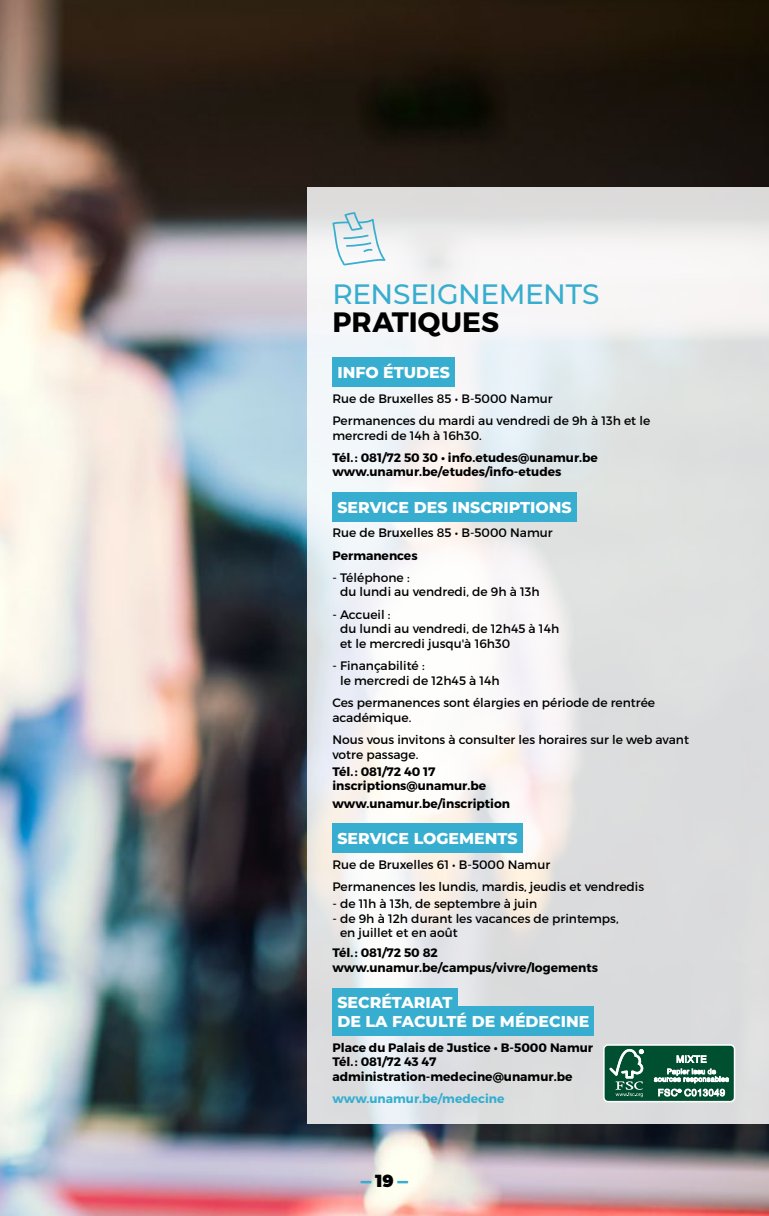
<style>
.page{position:relative;width:769px;height:1216px;background:#fff}
.page>*{position:absolute;margin:0;border:0;box-sizing:border-box;transform-origin:0 0}
.t1{font:500 28px "Montserrat";letter-spacing:-.015em;color:#37aecf}
.t2{font:700 28px "Montserrat";color:#000}
.t3{font:900 17.5px "Montserrat";color:#37aecf}
.t4{font:800 15.75px/18.9px "Montserrat";color:#fff}
.t5{font:12.25px/14.7px "Montserrat";color:#000}
.t6{font:700 12.25px/14.7px "Montserrat";color:#000}
.t7{font:700 12.25px "Montserrat";color:#37aecf}
.s1{color:#000}
</style>
<div class="page">
<img style="left:0;top:0;width:769px;height:1215px">
<svg style="left:308px;top:187px;width:461px;height:936px"></svg>
<div style="left:332px;top:358px;width:123px;height:29px;background:#37aecf"></div>
<div style="left:332px;top:492px;width:245px;height:29px;background:#37aecf"></div>
<div style="left:332px;top:823px;width:191px;height:30px;background:#37aecf"></div>
<div style="left:332px;top:987px;width:126px;height:30px;background:#37aecf"></div>
<div style="left:332px;top:1006px;width:262px;height:29px;background:#37aecf"></div>
<svg style="left:332px;top:212px;width:53px;height:53px"></svg>
<div style="left:604px;top:1044px;width:130px;height:57px;background:#004f30;border-radius:4px"></div>
<div style="left:603px;top:1044px;width:132px;height:58px;border:2px solid #fff;border-radius:4px"></div>
<svg style="left:609px;top:1049px;width:34px;height:48px"></svg>
<svg style="left:676px;top:1055px;width:31px;height:7px"></svg>
<svg style="left:654px;top:1068px;width:75px;height:28px"></svg>
<h1 class="t1" style="left:332px;top:274px;width:269px">RENSEIGNEMENTS</h1>
<h1 class="t2" style="left:333px;top:304px;width:168px">PRATIQUES</h1>
<p class="t4" style="left:337px;top:362px;width:114px">INFO ÉTUDES</p>
<p class="t5" style="left:332px;top:387px;width:319px;line-height:22.1px">Rue de Bruxelles 85 • B-5000 Namur<br>Permanences du mardi au vendredi de 9h à 13h et le</p>
<p class="t5" style="left:332px;top:428px;width:151px">mercredi de 14h à 16h30.</p>
<p class="t6" style="left:332px;top:450px;width:267px">Tél. : 081/72 50 30 • info.etudes@unamur.be www.unamur.be/etudes/info-etudes</p>
<p class="t4" style="left:337px;top:497px;width:236px">SERVICE DES INSCRIPTIONS</p>
<p class="t5" style="left:332px;top:525px;width:222px">Rue de Bruxelles 85 • B-5000 Namur</p>
<p class="t6" style="left:332px;top:548px;width:87px">Permanences</p>
<p class="t5" style="left:340px;top:570px;width:201px;text-indent:-8px">- Téléphone :<br>du lundi au vendredi, de 9h à 13h</p>
<p class="t5" style="left:340px;top:607px;width:221px;text-indent:-8px">- Accueil :<br>du lundi au vendredi, de 12h45 à 14h et le mercredi jusqu'à 16h30</p>
<p class="t5" style="left:340px;top:658px;width:161px;text-indent:-8px">- Finançabilité :<br>le mercredi de 12h45 à 14h</p>
<p class="t5" style="left:332px;top:695px;width:324px">Ces permanences sont élargies en période de rentrée académique.</p>
<p class="t5" style="left:332px;top:732px;width:358px">Nous vous invitons à consulter les horaires sur le web avant votre passage.</p>
<p class="t6" style="left:332px;top:764px;width:155px">Tél. : 081/72 40 17 inscriptions@unamur.be</p>
<p class="t6" style="left:332px;top:796px;width:179px">www.unamur.be/inscription</p>
<p class="t4" style="left:337px;top:828px;width:182px">SERVICE LOGEMENTS</p>
<p class="t5" style="left:332px;top:853px;width:313px;line-height:22.1px">Rue de Bruxelles 61 • B-5000 Namur<br>Permanences les lundis, mardis, jeudis et vendredis</p>
<p class="t5" style="left:332px;top:896px;width:206px">- de 11h à 13h, de septembre à juin</p>
<p class="t5" style="left:340px;top:910px;width:280px;text-indent:-8px">- de 9h à 12h durant les vacances de printemps, en juillet et en août</p>
<p class="t6" style="left:332px;top:945px;width:267px">Tél. : 081/72 50 82 www.unamur.be/campus/vivre/logements</p>
<p class="t4" style="left:337px;top:992px;width:254px">SECRÉTARIAT<br>DE LA FACULTÉ DE MÉDECINE</p>
<p class="t6" style="left:332px;top:1040px;width:262px">Place du Palais de Justice • B-5000 Namur<br>Tél. : 081/72 43 47 administration-medecine@unamur.be</p>
<p class="t7" style="left:332px;top:1091px;width:174px">www.unamur.be/medecine</p>
<h2 class="t3" style="left:361px;top:1169px;width:49px">—<span class="s1">19</span>—</h2>
</div>
